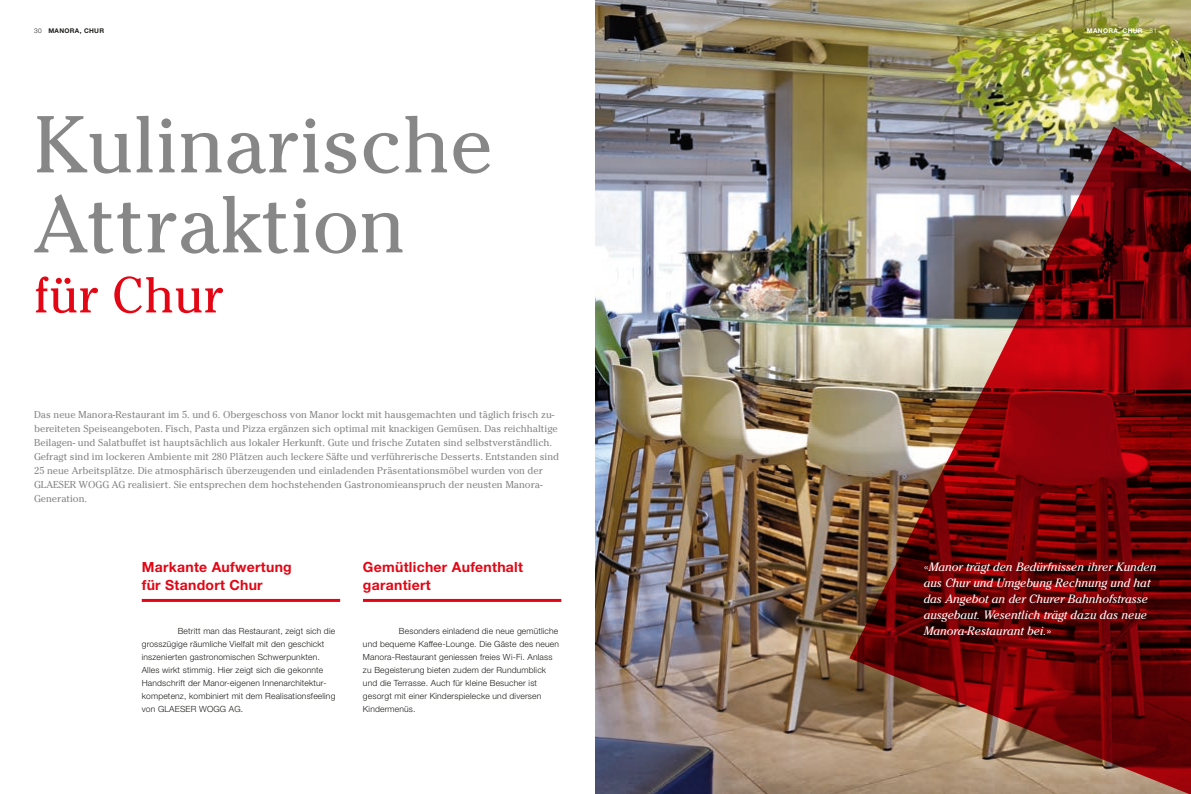
<style>
.page{position:relative;width:1191px;height:794px;background:#fff}
.page>*{position:absolute;margin:0;border:0;box-sizing:border-box;transform-origin:0 0}
.t1{font:80px/80px "Cheltenham Std";color:#878787}
.t2{font:50px "Cheltenham Std";color:#e30614}
.t3{font:700 14px/18px "Helvetica Neue";letter-spacing:.02em;color:#e30614}
.t4{font:italic 12px/16px "Cheltenham Std";color:#fff}
.t5{font:10px/14px "Cheltenham Std";color:#878787}
.t6{font:300 8.5px/13px "Helvetica Neue";letter-spacing:.02em;color:#1d1d1b}
.t7{font:700 6.5px "Helvetica Neue";letter-spacing:.05em;color:#1d1d1b}
.t8{font:700 6.5px "Helvetica Neue";letter-spacing:.05em;color:#fff}
.s1{font-weight:300}
.s2{font-family:"Helvetica Neue";font-weight:300;font-style:normal}
</style>
<div class="page">
<img style="left:595px;top:0;width:596px;height:794px">
<img style="left:849px;top:127px;width:342px;height:667px">
<hr style="left:142px;top:599px;width:198px;height:3px;background:#e30614">
<hr style="left:363px;top:599px;width:198px;height:3px;background:#e30614">
<p class="t7" style="left:34px;top:27px;width:71px"><span class="s1">30</span> MANORA, CHUR</p>
<p class="t8" style="left:1087px;top:27px;width:71px">MANORA, CHUR <span class="s1">31</span></p>
<h1 class="t1" style="left:34px;top:105px;width:459px">Kulinarische<br>Attraktion</h1>
<h2 class="t2" style="left:34px;top:266px;width:191px">für Chur</h2>
<p class="t5" style="left:34px;top:408px;width:526px">Das neue Manora-Restaurant im 5. und 6. Obergeschoss von Manor lockt mit hausgemachten und täglich frisch zu&shy;bereiteten Speiseangeboten. Fisch, Pasta und Pizza ergänzen sich optimal mit knackigen Gemüsen. Das reichhaltige Beilagen- und Salatbuffet ist hauptsächlich aus lokaler Herkunft. Gute und frische Zutaten sind selbstverständlich.<br>Gefragt sind im lockeren Ambiente mit 280 Plätzen auch leckere Säfte und verführerische Desserts. Entstanden sind 25 neue Arbeitsplätze. Die atmosphärisch überzeugenden und einladenden Präsentationsmöbel wurden von der GLAESER WOGG AG realisiert. Sie entsprechen dem hochstehenden Gastronomieanspruch der neusten Manora-Generation.</p>
<h3 class="t3" style="left:142px;top:558px;width:151px">Markante Aufwertung für Standort Chur</h3>
<h3 class="t3" style="left:363px;top:558px;width:162px">Gemütlicher Aufenthalt garantiert</h3>
<p class="t4" style="left:923px;top:559px;width:234px"><span class="s2">«</span>Manor trägt den Bedürfnissen ihrer Kunden aus Chur und Umgebung Rechnung und hat das Angebot an der Churer Bahnhofstrasse ausgebaut. Wesentlich trägt dazu das neue</p>
<p class="t6" style="left:178px;top:624px;width:159px">Betritt man das Restaurant, zeigt sich die</p>
<p class="t4" style="left:923px;top:623px;width:129px">Manora-Restaurant bei.<span class="s2">»</span></p>
<p class="t6" style="left:142px;top:637px;width:195px">grosszügige räumliche Vielfalt mit den geschickt inszenierten gastronomischen Schwerpunkten.<br>Alles wirkt stimmig. Hier zeigt sich die gekonnte Handschrift der Manor-eigenen Innenarchitektur&shy;kompetenz, kombiniert mit dem Realisationsfeeling von GLAESER WOGG AG.</p>
<p class="t6" style="left:363px;top:624px;width:197px;text-indent:36px">Besonders einladend die neue gemütliche und bequeme Kaffee-Lounge. Die Gäste des neuen Manora-Restaurant geniessen freies Wi-Fi. Anlass zu Begeisterung bieten zudem der Rundumblick und die Terrasse. Auch für kleine Besucher ist gesorgt mit einer Kinderspielecke und diversen Kindermenüs.</p>
</div>
